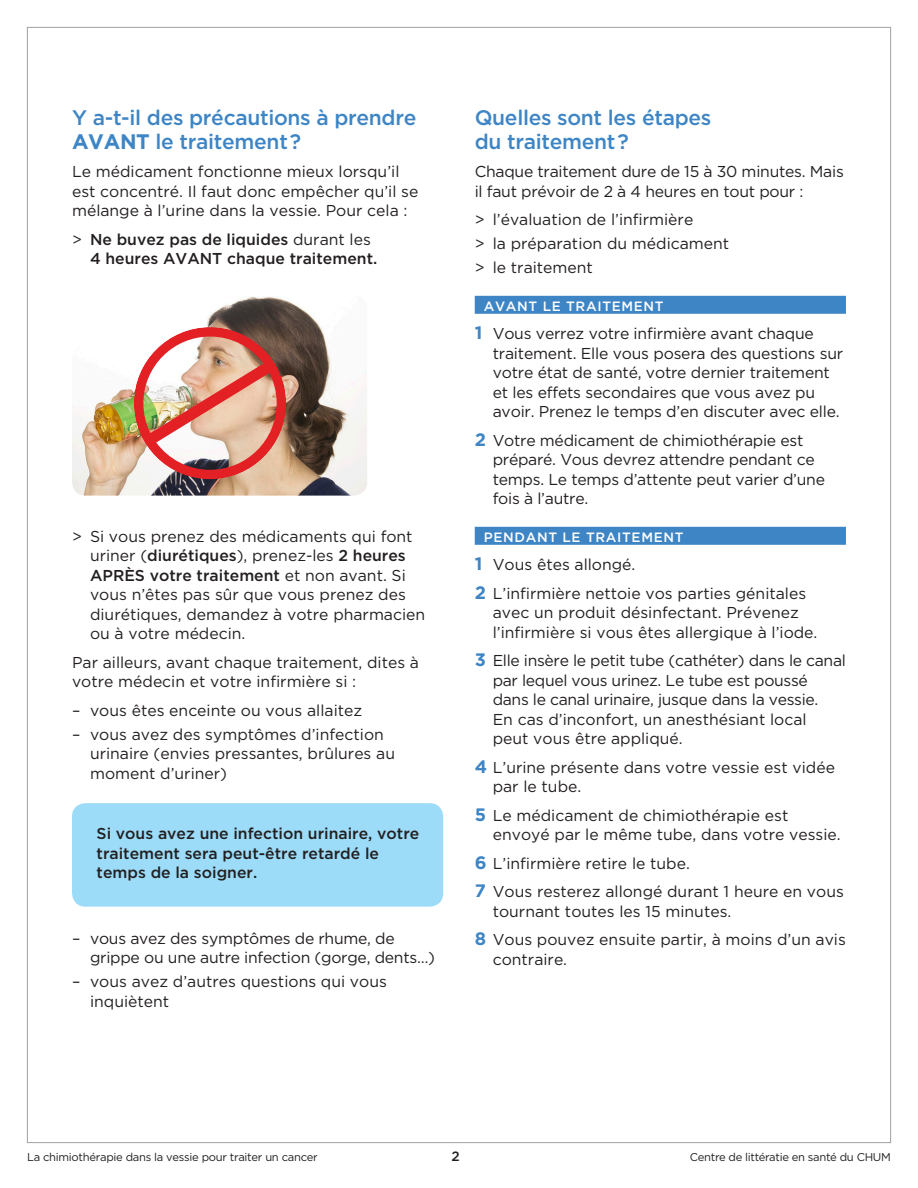
<style>
.page{position:relative;width:918px;height:1188px;background:#fff}
.page>*{position:absolute;margin:0;border:0;box-sizing:border-box;transform-origin:0 0}
.t1{font:500 21px/24px "Gotham";letter-spacing:-.015em;color:#3e85c5}
.t2{font:15.75px/19.5px "Gotham";color:#231f20}
.t3{font:15.75px/19.5px "Gotham";letter-spacing:-.02em;color:#231f20}
.t4{font:500 15.75px/19.5px "Gotham";color:#231f20}
.t5{font:500 13.5px "Gotham";letter-spacing:.05em;color:#fff}
.t6{font:500 13.5px "Gotham";color:#231f20}
.t7{font:11.25px "Gotham";letter-spacing:-.025em;color:#231f20}
.s1{font-weight:700}
.s2{font-weight:400}
.s3{font-weight:500}
.s4{font-weight:700;font-size:18px;color:#3e85c5}
</style>
<div class="page">
<div style="left:72px;top:803px;width:371px;height:104px;background:#9cdcf8;border-radius:14px"></div>
<div style="left:475px;top:296px;width:371px;height:18px;background:#3e85c5"></div>
<div style="left:475px;top:527px;width:371px;height:18px;background:#3e85c5"></div>
<img style="left:72px;top:296px;width:295px;height:200px">
<img style="left:134px;top:327px;width:152px;height:152px">
<h1 class="t1" style="left:72px;top:105px;width:346px">Y a-t-il des précautions à prendre<br><span class="s1">AVANT</span> le traitement?</h1>
<p class="t2" style="left:72px;top:162px;width:348px">Le médicament fonctionne mieux lorsqu’il est concentré. Il faut donc empêcher qu’il se mélange à l’urine dans la vessie. Pour cela :</p>
<p class="t4" style="left:90px;top:229px;width:289px;text-indent:-18px"><span class="s2">&gt;</span> Ne buvez pas de liquides <span class="s2">durant les<br></span>4 heures AVANT chaque traitement.</p>
<p class="t2" style="left:90px;top:526px;width:337px;text-indent:-18px">&gt; Si vous prenez des médicaments qui font uriner (<span class="s3">diurétiques</span>), prenez-les <span class="s3">2 heures APRÈS votre traitement</span> et non avant. Si vous n’êtes pas sûr que vous prenez des diurétiques, demandez à votre pharmacien ou à votre médecin.</p>
<p class="t2" style="left:72px;top:652px;width:349px">Par ailleurs, avant chaque traitement, dites à votre médecin et votre infirmière si :</p>
<p class="t2" style="left:72px;top:700px;width:292px">– vous êtes enceinte ou vous allaitez</p>
<p class="t2" style="left:90px;top:724px;width:307px;text-indent:-18px">– vous avez des symptômes d’infection urinaire (envies pressantes, brûlures au moment d’uriner)</p>
<p class="t4" style="left:97px;top:824px;width:324px">Si vous avez une infection urinaire, votre traitement sera peut-être retardé le temps de la soigner.</p>
<p class="t2" style="left:90px;top:928px;width:347px;text-indent:-18px">– vous avez des symptômes de rhume, de grippe ou une autre infection (gorge, dents…)</p>
<p class="t2" style="left:90px;top:972px;width:298px;text-indent:-18px">– vous avez d’autres questions qui vous inquiètent</p>
<h1 class="t1" style="left:475px;top:105px;width:238px">Quelles sont les étapes du traitement?</h1>
<p class="t2" style="left:475px;top:162px;width:371px">Chaque traitement dure de 15 à 30 minutes. Mais il faut prévoir de 2 à 4 heures en tout pour :</p>
<p class="t2" style="left:475px;top:208px;width:256px;line-height:24px">&gt; l’évaluation de l’infirmière<br>&gt; la préparation du médicament &gt; le traitement</p>
<p class="t5" style="left:484px;top:298px;width:181px">AVANT LE TRAITEMENT</p>
<p class="t2" style="left:493px;top:324px;width:352px;text-indent:-18px"><span class="s4">1</span> Vous verrez votre infirmière avant chaque traitement. Elle vous posera des questions sur votre état de santé, votre dernier traitement et les effets secondaires que vous avez pu avoir. Prenez le temps d’en discuter avec elle.</p>
<p class="t2" style="left:493px;top:430px;width:334px;text-indent:-18px"><span class="s4">2</span> Votre médicament de chimiothérapie est préparé. Vous devrez attendre pendant ce temps. Le temps d’attente peut varier d’une fois à l’autre.</p>
<p class="t5" style="left:484px;top:529px;width:201px">PENDANT LE TRAITEMENT</p>
<p class="t2" style="left:475px;top:550px;width:333px;line-height:28.5px"><span class="s4">1</span> Vous êtes allongé.<br><span class="s4">2</span> L’infirmière nettoie vos parties génitales</p>
<p class="t2" style="left:493px;top:603px;width:326px">avec un produit désinfectant. Prévenez l’infirmière si vous êtes allergique à l’iode.</p>
<p class="t3" style="left:493px;top:651px;width:355px;text-indent:-18px"><span class="s4">3</span> Elle insère le petit tube (cathéter) dans le canal par lequel vous urinez. Le tube est poussé dans le canal urinaire, jusque dans la vessie.<br>En cas d’inconfort, un anesthésiant local peut vous être appliqué.</p>
<p class="t2" style="left:493px;top:757px;width:344px;text-indent:-18px"><span class="s4">4</span> L’urine présente dans votre vessie est vidée par le tube.</p>
<p class="t2" style="left:493px;top:805px;width:350px;text-indent:-18px"><span class="s4">5</span> Le médicament de chimiothérapie est envoyé par le même tube, dans votre vessie.</p>
<p class="t2" style="left:475px;top:849px;width:371px;line-height:28.5px"><span class="s4">6</span> L’infirmière retire le tube.<br><span class="s4">7</span> Vous resterez allongé durant 1 heure en vous</p>
<p class="t2" style="left:475px;top:897px;width:373px;line-height:28.5px;text-indent:18px">tournant toutes les 15 minutes.<br><span class="s4">8</span> Vous pouvez ensuite partir, à moins d’un avis</p>
<p class="t2" style="left:493px;top:949px;width:76px">contraire.</p>
<p class="t7" style="left:27px;top:1150px;width:292px">La chimiothérapie dans la vessie pour traiter un cancer</p>
<p class="t6" style="left:451px;top:1148px;width:10px">2</p>
<p class="t7" style="left:690px;top:1150px;width:203px">Centre de littératie en santé du CHUM</p>
</div>
